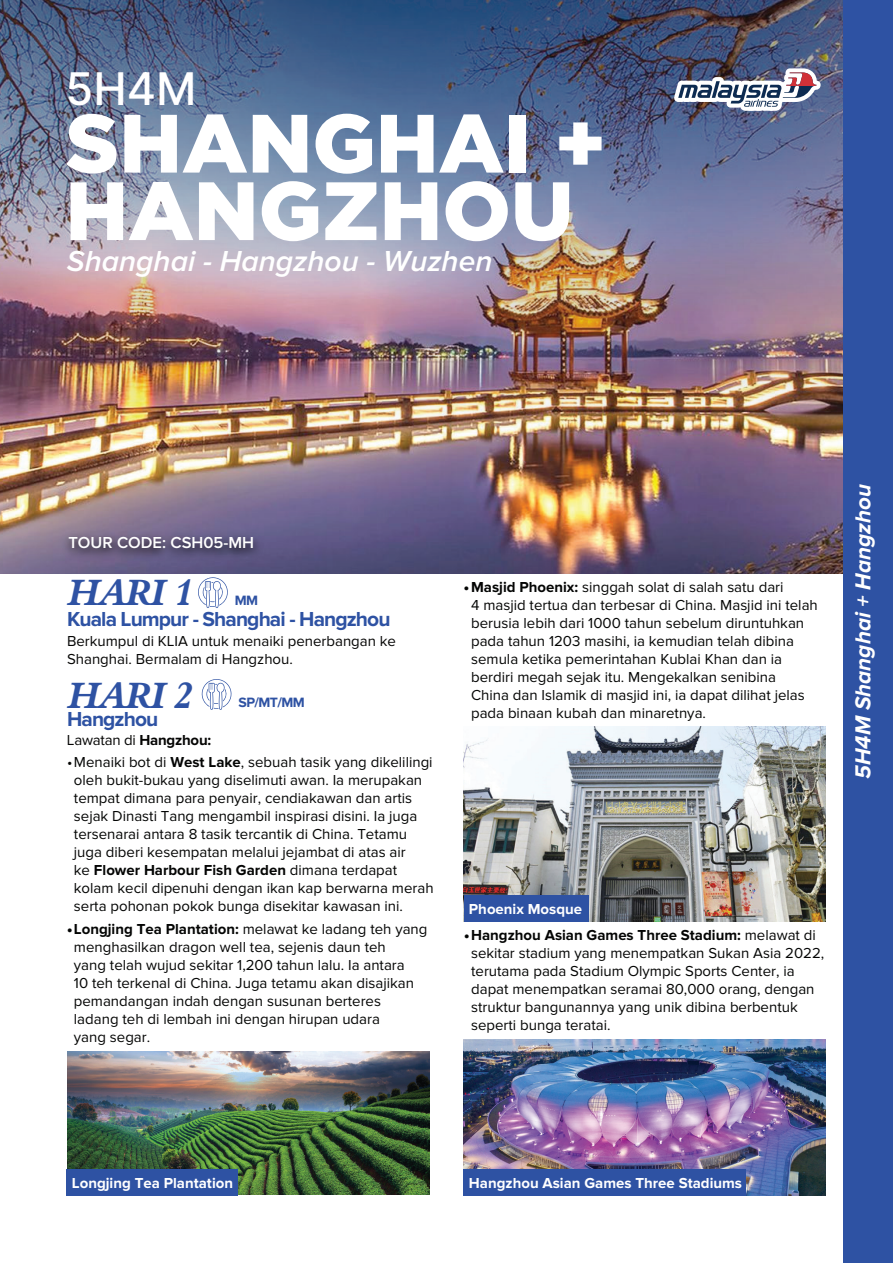
<style>
.page{position:relative;width:893px;height:1263px;background:#fff}
.page>*{position:absolute;margin:0;border:0;box-sizing:border-box;transform-origin:0 0}
.t1{font:900 82.5px/67.5px "Gotham";color:#fff}
.t2{font:500 45px "Inter";color:#fff}
.t3{font:37.5px "Aldine 401 BT Bold Italic A";letter-spacing:-.01em;color:#2e52a3}
.t4{font:italic 600 30px "Proxima Nova";color:#fff}
.t5{font:italic 700 22.5px "Proxima Nova";color:#fff}
.t6{font:700 21px "Proxima Nova";letter-spacing:-.045em;color:#2e52a3}
.t7{font:600 16.5px "Proxima Nova";color:#fff}
.t8{font:15px/18px "Proxima Nova";color:#040504}
.t9{font:15px/18px "Proxima Nova";color:#050504}
.t10{font:700 15px "Proxima Nova";color:#040504}
.t11{font:700 15px "Proxima Nova";color:#fff}
.t12{font:700 13.95px "Proxima Nova";letter-spacing:-.045em;color:#2e52a3}
.s1{font-weight:700}
.s2{color:#040503}
.s3{font-weight:900}
.s4{font-weight:400}
</style>
<div class="page">
<img style="left:0;top:434px;width:843px;height:139px">
<img style="left:56px;top:526px;width:211px;height:44px">
<img style="left:0;top:0;width:843px;height:434px">
<svg style="left:201px;top:679px;width:31px;height:31px"></svg>
<div style="left:843px;top:0;width:50px;height:1263px;background:#2e52a3"></div>
<img style="left:674px;top:68px;width:147px;height:43px">
<svg style="left:198px;top:577px;width:30px;height:31px"></svg>
<img style="left:67px;top:1051px;width:362px;height:144px">
<div style="left:67px;top:1169px;width:171px;height:27px;background:#2e52a3"></div>
<img style="left:464px;top:726px;width:361px;height:196px">
<div style="left:464px;top:895px;width:125px;height:26px;background:#2e52a3"></div>
<img style="left:463px;top:1039px;width:362px;height:157px">
<div style="left:464px;top:1169px;width:282px;height:27px;background:#2e52a3"></div>
<h2 class="t2" style="left:65px;top:56px;width:133px">5H4M</h2>
<h1 class="t1" style="left:65px;top:108px;width:543px">SHANGHAI +<br>HANGZHOU</h1>
<h3 class="t4" style="left:67px;top:244px;width:427px">Shanghai - Hangzhou - Wuzhen</h3>
<p class="t7" style="left:68px;top:533px;width:187px">TOUR CODE: CSH05-MH</p>
<h3 class="t3" style="left:69px;top:569px;width:126px">HARI 1</h3>
<p class="t9" style="left:67px;top:632px;width:331px">Berkumpul di KLIA untuk menaiki penerbangan ke<br>Shanghai. Bermalam di Hangzhou.</p>
<p class="t12" style="left:235px;top:592px;width:25px">MM</p>
<h3 class="t6" style="left:67px;top:607px;width:325px">Kuala Lumpur - Shanghai - Hangzhou</h3>
<h3 class="t3" style="left:69px;top:672px;width:126px">HARI 2</h3>
<h3 class="t6" style="left:67px;top:707px;width:93px">Hangzhou</h3>
<p class="t9" style="left:67px;top:731px;width:146px">Lawatan di <span class="s1">Hangzhou:</span></p>
<p class="t12" style="left:239px;top:694px;width:68px">SP/MT/MM</p>
<p class="t8" style="left:74px;top:753px;width:361px;text-indent:-7px"><span class="s2">•</span>Menaiki bot di <span class="s1">West Lake</span>, sebuah tasik yang dikelilingi oleh bukit-bukau yang diselimuti awan. Ia merupakan tempat dimana para penyair, cendiakawan dan artis sejak Dinasti Tang mengambil inspirasi disini. Ia juga tersenarai antara 8 tasik tercantik di China. Tetamu juga diberi kesempatan melalui jejambat di atas air<br>ke <span class="s1">Flower Harbour Fish Garden</span> dimana terdapat kolam kecil dipenuhi dengan ikan kap berwarna merah serta pohonan pokok bunga disekitar kawasan ini.</p>
<p class="t10" style="left:67px;top:920px;width:362px"><span class="s3">•</span>Longjing Tea Plantation: <span class="s4">melawat ke ladang teh yang</span></p>
<p class="t8" style="left:74px;top:938px;width:342px">menghasilkan dragon well tea, sejenis daun teh yang telah wujud sekitar 1,200 tahun lalu. Ia antara 10 teh terkenal di China. Juga tetamu akan disajikan pemandangan indah dengan susunan berteres ladang teh di lembah ini dengan hirupan udara yang segar.</p>
<p class="t8" style="left:464px;top:578px;width:321px"><span class="s3">•</span><span class="s1">Masjid Phoenix:</span> singgah solat di salah satu dari</p>
<p class="t8" style="left:471px;top:596px;width:348px">4 masjid tertua dan terbesar di China. Masjid ini telah berusia lebih dari 1000 tahun sebelum diruntuhkan pada tahun 1203 masihi, ia kemudian telah dibina semula ketika pemerintahan Kublai Khan dan ia berdiri megah sejak itu. Mengekalkan senibina<br>China dan Islamik di masjid ini, ia dapat dilihat jelas pada binaan kubah dan minaretnya.</p>
<h3 class="t5" style="left:850px;top:779px;width:296px;rotate:-90deg">5H4M Shanghai + Hangzhou</h3>
<p class="t11" style="left:469px;top:900px;width:115px">Phoenix Mosque</p>
<p class="t8" style="left:471px;top:944px;width:355px">sekitar stadium yang menempatkan Sukan Asia 2022, terutama pada Stadium Olympic Sports Center, ia dapat menempatkan seramai 80,000 orang, dengan struktur bangunannya yang unik dibina berbentuk seperti bunga teratai.</p>
<p class="t10" style="left:464px;top:926px;width:353px"><span class="s3">•</span>Hangzhou Asian Games Three Stadium: <span class="s4">melawat di</span></p>
<p class="t11" style="left:72px;top:1174px;width:163px">Longjing Tea Plantation</p>
<p class="t11" style="left:469px;top:1174px;width:275px">Hangzhou Asian Games Three Stadiums</p>
</div>
